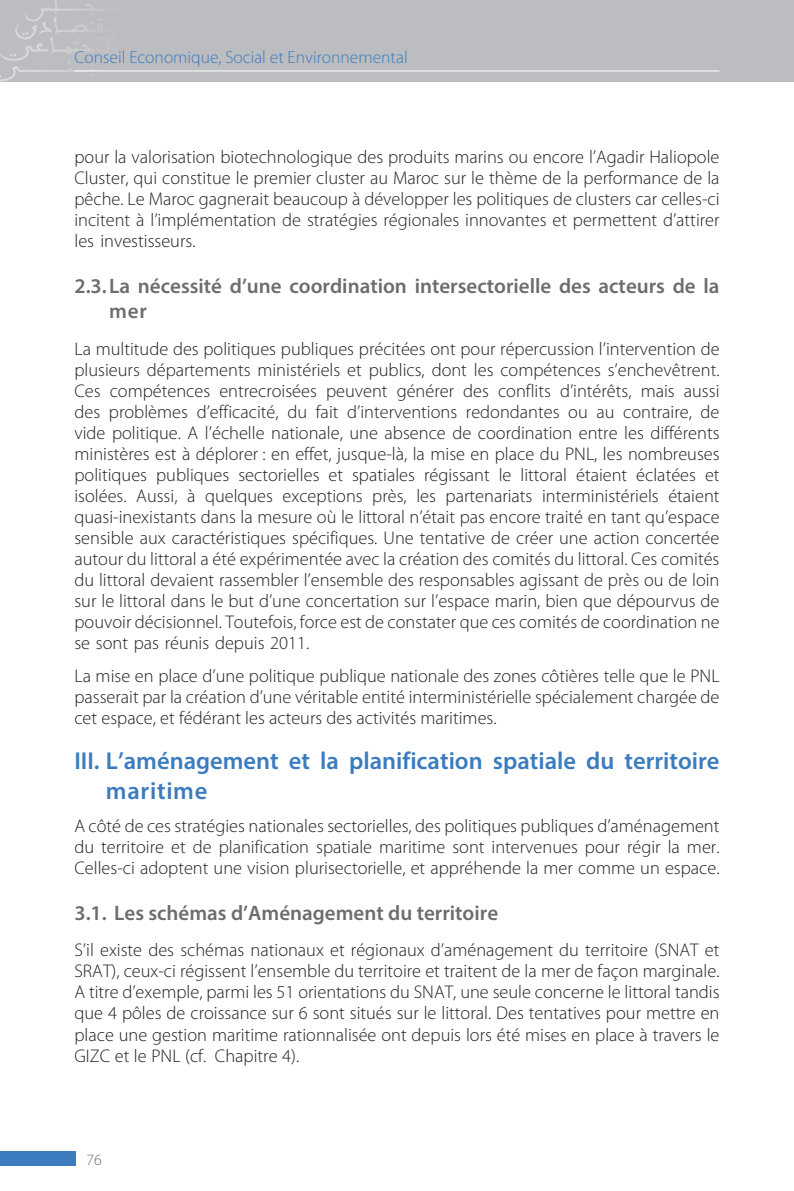
<style>
.page{position:relative;width:794px;height:1191px;background:#fff}
.page>*{position:absolute;margin:0;border:0;box-sizing:border-box;transform-origin:0 0}
.t1{font:600 24.5px/29.4px "Myriad Pro";color:#3b7cbf}
.t2{font:600 21px/25.2px "Myriad Pro";color:#6c6d70}
.t3{font:300 18.38px/21px "Myriad Pro";color:#231f20;text-align:justify}
.t4{font:300 17.5px "Myriad Pro";color:#3b7cbf}
.t5{font:300 15.75px "Myriad Pro";color:#6c6d70}
</style>
<div class="page">
<div style="left:0;top:0;width:794px;height:82px;background:#bcbdc0"></div>
<svg style="left:0;top:0;width:126px;height:81px"></svg>
<hr style="left:74px;top:70px;width:645px;height:1px;background:#fff">
<div style="left:0;top:1150px;width:76px;height:15px;background:#3b7cbf"></div>
<p class="t4" style="left:74px;top:48px;width:335px">Conseil Economique, Social et Environnemental</p>
<p class="t3" style="left:74px;top:146px;width:646px">pour la valorisation biotechnologique des produits marins ou encore l’Agadir Haliopole Cluster, qui constitue le premier cluster au Maroc sur le thème de la performance de la pêche. Le Maroc gagnerait beaucoup à développer les politiques de clusters car celles-ci incitent à l’implémentation de stratégies régionales innovantes et permettent d’attirer les investisseurs.</p>
<p class="t2" style="left:109px;top:272px;width:612px;text-indent:-35px">2.3.La nécessité d’une coordination intersectorielle des acteurs de la mer</p>
<p class="t3" style="left:74px;top:338px;width:646px">La multitude des politiques publiques précitées ont pour répercussion l’intervention de plusieurs départements ministériels et publics, dont les compétences s’enchevêtrent.<br>Ces compétences entrecroisées peuvent générer des conflits d’intérêts, mais aussi des problèmes d’efficacité, du fait d’interventions redondantes ou au contraire, de vide politique. A l’échelle nationale, une absence de coordination entre les différents ministères est à déplorer : en effet, jusque-là, la mise en place du PNL, les nombreuses politiques publiques sectorielles et spatiales régissant le littoral étaient éclatées et isolées. Aussi, à quelques exceptions près, les partenariats interministériels étaient quasi-inexistants dans la mesure où le littoral n’était pas encore traité en tant qu’espace sensible aux caractéristiques spécifiques. Une tentative de créer une action concertée autour du littoral a été expérimentée avec la création des comités du littoral. Ces comités du littoral devaient rassembler l’ensemble des responsables agissant de près ou de loin sur le littoral dans le but d’une concertation sur l’espace marin, bien que dépourvus de pouvoir décisionnel. Toutefois, force est de constater que ces comités de coordination ne se sont pas réunis depuis 2011.</p>
<p class="t3" style="left:74px;top:665px;width:646px">La mise en place d’une politique publique nationale des zones côtières telle que le PNL passerait par la création d’une véritable entité interministérielle spécialement chargée de cet espace, et fédérant les acteurs des activités maritimes.</p>
<h1 class="t1" style="left:106px;top:745px;width:615px;text-indent:-32px">III. L’aménagement et la planification spatiale du territoire maritime</h1>
<p class="t3" style="left:74px;top:815px;width:646px">A côté de ces stratégies nationales sectorielles, des politiques publiques d’aménagement du territoire et de planification spatiale maritime sont intervenues pour régir la mer.<br>Celles-ci adoptent une vision plurisectorielle, et appréhende la mer comme un espace.</p>
<p class="t2" style="left:74px;top:899px;width:425px">3.1. Les schémas d’Aménagement du territoire</p>
<p class="t3" style="left:74px;top:940px;width:646px">S’il existe des schémas nationaux et régionaux d’aménagement du territoire (SNAT et SRAT), ceux-ci régissent l’ensemble du territoire et traitent de la mer de façon marginale.<br>A titre d’exemple, parmi les 51 orientations du SNAT, une seule concerne le littoral tandis que 4 pôles de croissance sur 6 sont situés sur le littoral. Des tentatives pour mettre en place une gestion maritime rationnalisée ont depuis lors été mises en place à travers le GIZC et le PNL (cf. Chapitre 4).</p>
<p class="t5" style="left:86px;top:1150px;width:17px">76</p>
</div>
